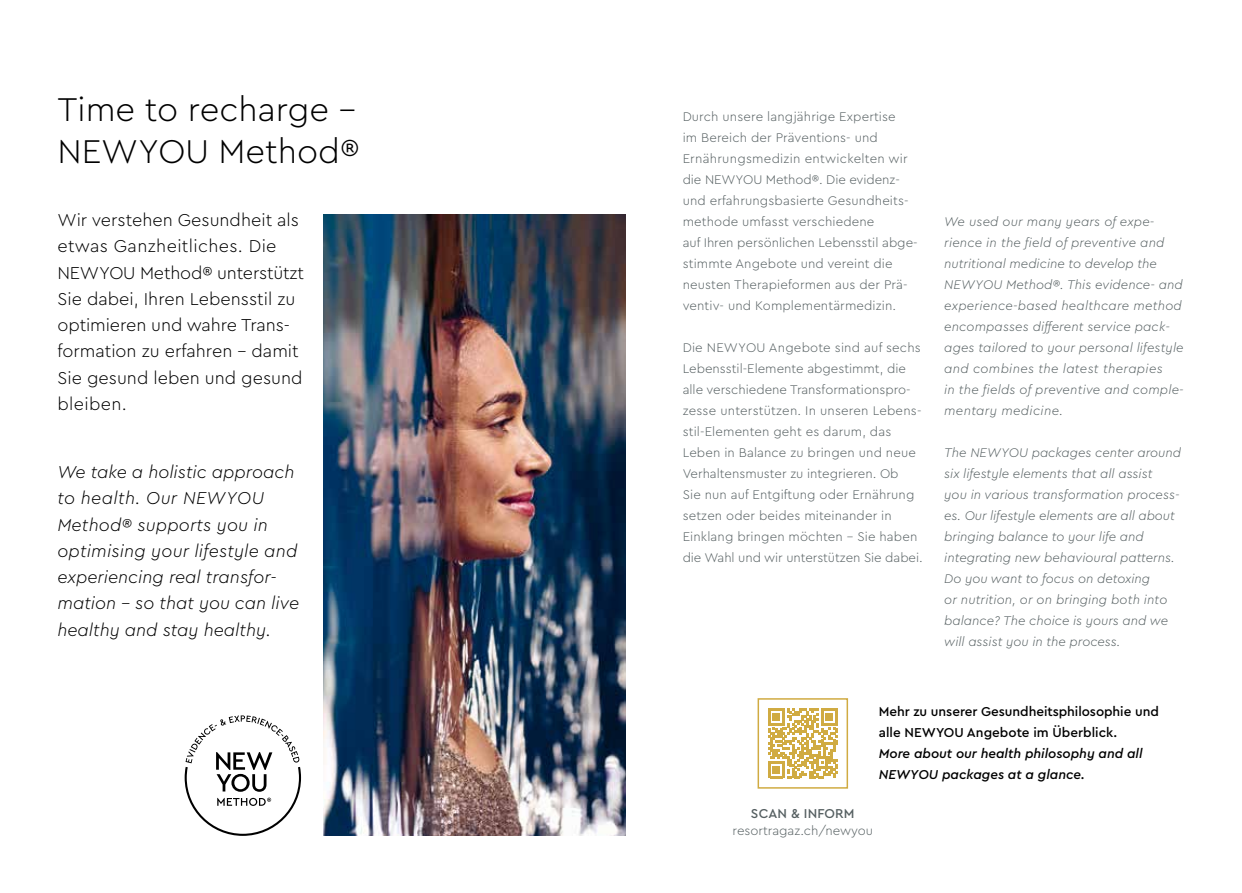
<style>
.page{position:relative;width:1242px;height:893px;background:#fff}
.page>*{position:absolute;margin:0;border:0;box-sizing:border-box;transform-origin:0 0}
.t1{font:300 34.5px/42px "Cera Pro";color:#000}
.t2{font:300 18px/26.2px "Cera Pro";color:#000}
.t3{font:italic 300 18px/26.2px "Cera Pro";color:#000}
.t4{font:500 13.5px/21px "Cera Pro";letter-spacing:-.005em;color:#000}
.t5{font:italic 500 13.5px/21px "Cera Pro";color:#000}
.t6{font:500 13.5px "Cera Pro";letter-spacing:.01em;color:#555f61}
.t7{font:300 13.2px/21px "Cera Pro";letter-spacing:.01em;color:#555f61}
.t8{font:italic 300 13.2px/21px "Cera Pro";color:#555f61}
</style>
<div class="page">
<svg style="left:185px;top:715px;width:116px;height:121px"></svg>
<img style="left:323px;top:214px;width:302px;height:621px">
<svg style="left:768px;top:708px;width:69px;height:70px"></svg>
<div style="left:757px;top:698px;width:91px;height:91px;border:2px solid #d0ab42"></div>
<h1 class="t1" style="left:57px;top:87px;width:304px">Time to recharge –<br>NEWYOU Method®</h1>
<h2 class="t2" style="left:57px;top:206px;width:248px">Wir verstehen Gesundheit als etwas Ganzheitliches. Die<br>NEWYOU Method® unterstützt<br>Sie dabei, Ihren Lebensstil zu optimieren und wahre Trans&shy;formation zu erfahren – damit<br>Sie gesund leben und gesund bleiben.</h2>
<h2 class="t3" style="left:57px;top:458px;width:243px">We take a holistic approach to health. Our NEWYOU<br>Method® supports you in optimising your lifestyle and experiencing real transfor&shy;mation – so that you can live healthy and stay healthy.</h2>
<p class="t7" style="left:682px;top:106px;width:236px">Durch unsere langjährige Expertise<br>im Bereich der Präventions- und Ernährungsmedizin entwickelten wir die NEWYOU Method®. Die evidenz&shy;und erfahrungsbasierte Gesundheits&shy;methode umfasst verschiedene<br>auf Ihren persönlichen Lebensstil abge&shy;stimmte Angebote und vereint die neusten Therapieformen aus der Prä&shy;ventiv- und Komplementärmedizin.</p>
<p class="t7" style="left:682px;top:337px;width:242px">Die NEWYOU Angebote sind auf sechs Lebensstil-Elemente abgestimmt, die alle verschiedene Transformationspro&shy;zesse unterstützen. In unseren Lebens&shy;stil-Elementen geht es darum, das Leben in Balance zu bringen und neue Verhaltensmuster zu integrieren. Ob<br>Sie nun auf Entgiftung oder Ernährung setzen oder beides miteinander in Einklang bringen möchten – Sie haben die Wahl und wir unterstützen Sie dabei.</p>
<p class="t8" style="left:944px;top:211px;width:241px">We used our many years of expe&shy;rience in the field of preventive and nutritional medicine to develop the NEWYOU Method®. This evidence- and experience-based healthcare method encompasses different service pack&shy;ages tailored to your personal lifestyle and combines the latest therapies<br>in the fields of preventive and comple&shy;mentary medicine.</p>
<p class="t8" style="left:944px;top:442px;width:238px">The NEWYOU packages center around six lifestyle elements that all assist<br>you in various transformation process&shy;es. Our lifestyle elements are all about bringing balance to your life and integrating new behavioural patterns.<br>Do you want to focus on detoxing<br>or nutrition, or on bringing both into balance? The choice is yours and we will assist you in the process.</p>
<p class="t4" style="left:879px;top:701px;width:281px">Mehr zu unserer Gesundheitsphilosophie und alle NEWYOU Angebote im Überblick.</p>
<p class="t5" style="left:879px;top:743px;width:265px">More about our health philosophy and all<br>NEWYOU packages at a glance.</p>
<p class="t6" style="left:751px;top:805px;width:105px">SCAN &amp; INFORM</p>
<p class="t7" style="left:732px;top:820px;width:142px">resortragaz.ch/newyou</p>
</div>
